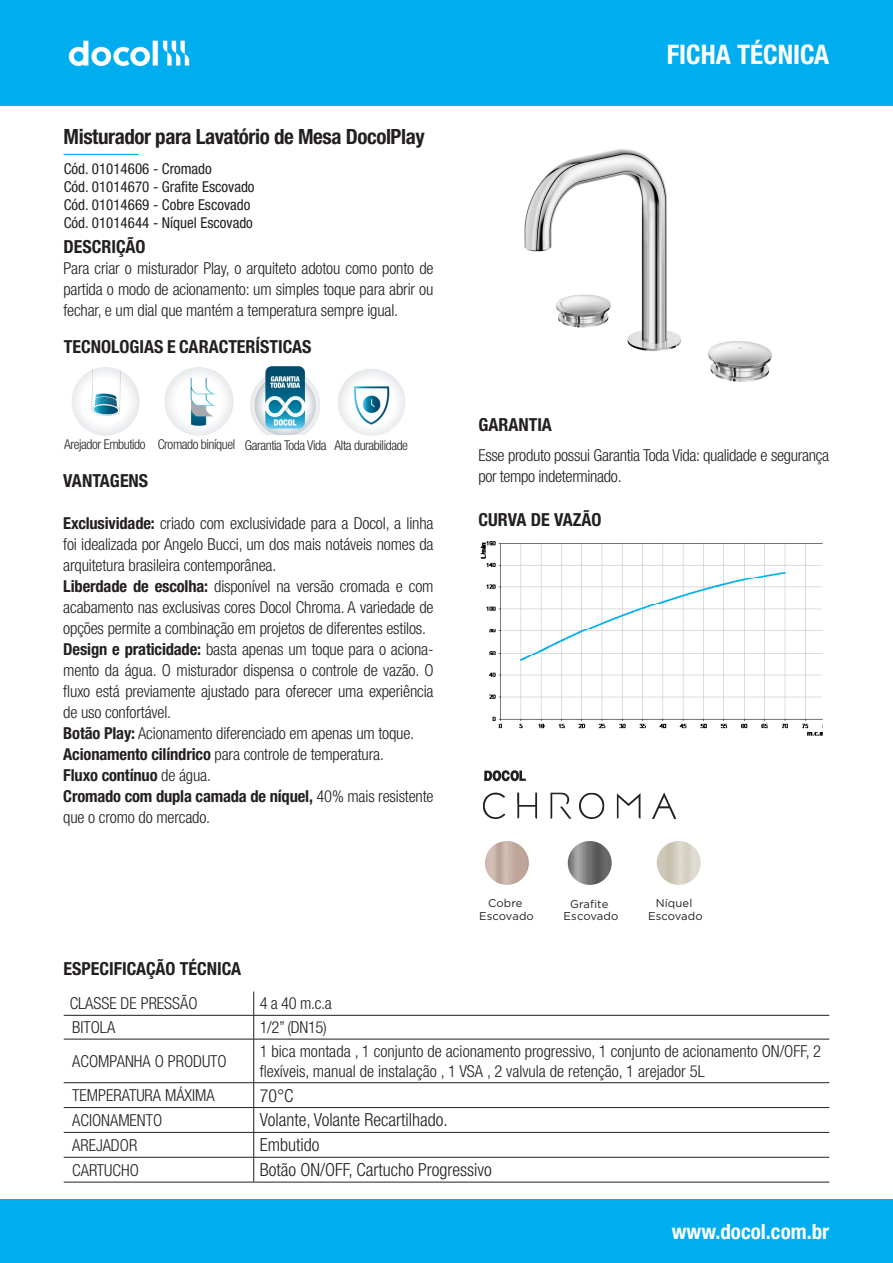
<style>
.page{position:relative;width:893px;height:1263px;background:#fff}
.page>*{position:absolute;margin:0;border:0;box-sizing:border-box;transform-origin:0 0}
.t1{font:700 condensed 27px "Helvetica Neue LT Std";color:#fff}
.t2{font:700 condensed 21px "Helvetica Neue LT Std";letter-spacing:-.02em;color:#231f20}
.t3{font:700 condensed 21px "Helvetica Neue LT Std";color:#fff}
.t4{font:700 condensed 18px "Helvetica Neue LT Std";color:#231f20}
.t5{font:300 condensed 18px "Helvetica Neue LT Std";color:#231f20}
.t6{font:300 condensed 16.5px/21px "Helvetica Neue LT Std";letter-spacing:-.01em;color:#231f20;text-align:justify}
.t7{font:700 condensed 16.5px "Helvetica Neue LT Std";letter-spacing:-.01em;color:#231f20}
.t8{font:condensed 15px "Helvetica Neue LT Std";color:#231f20}
.t9{font:300 condensed 13.5px "Helvetica Neue LT Std";letter-spacing:-.03em;color:#231f20}
.Texto_-_miolo{font:11.25px "Gotham";letter-spacing:.01em;color:#231f20}
.s1{font-weight:700}
.s2{font-weight:300}
</style>
<div class="page">
<hr style="left:64px;top:154px;width:75px;height:1px;background:#00aeef">
<hr style="left:64px;top:1015px;width:190px;height:1px;background:#231f20">
<hr style="left:254px;top:1015px;width:575px;height:1px;background:#231f20">
<svg style="left:253px;top:991px;width:1px;height:48px"></svg>
<hr style="left:64px;top:1039px;width:190px;height:1px;background:#231f20">
<hr style="left:254px;top:1039px;width:575px;height:1px;background:#231f20">
<hr style="left:253px;top:1039px;width:1px;height:43px;background:#231f20">
<hr style="left:64px;top:1082px;width:190px;height:1px;background:#231f20">
<hr style="left:254px;top:1082px;width:575px;height:1px;background:#231f20">
<hr style="left:64px;top:1107px;width:190px;height:1px;background:#231f20">
<hr style="left:254px;top:1107px;width:575px;height:1px;background:#231f20">
<hr style="left:64px;top:1132px;width:190px;height:1px;background:#231f20">
<hr style="left:254px;top:1132px;width:575px;height:1px;background:#231f20">
<hr style="left:64px;top:1157px;width:190px;height:1px;background:#231f20">
<hr style="left:254px;top:1157px;width:575px;height:1px;background:#231f20">
<svg style="left:253px;top:1083px;width:1px;height:99px"></svg>
<hr style="left:64px;top:1182px;width:190px;height:1px;background:#231f20">
<hr style="left:254px;top:1182px;width:575px;height:1px;background:#231f20">
<img style="left:480px;top:541px;width:343px;height:195px">
<img style="left:524px;top:149px;width:248px;height:233px">
<img style="left:165px;top:367px;width:69px;height:68px">
<img style="left:338px;top:369px;width:67px;height:67px">
<img style="left:251px;top:367px;width:68px;height:67px">
<img style="left:72px;top:367px;width:68px;height:68px">
<img style="left:483px;top:770px;width:193px;height:49px">
<img style="left:568px;top:841px;width:44px;height:44px;border-radius:22px">
<img style="left:485px;top:841px;width:44px;height:44px;border-radius:22px">
<img style="left:657px;top:841px;width:44px;height:44px;border-radius:22px">
<div style="left:0;top:1199px;width:893px;height:64px;background:#00aeef"></div>
<div style="left:0;top:0;width:893px;height:105px;background:#00aeef"></div>
<img style="left:68px;top:40px;width:122px;height:27px">
<p class="t2" style="left:64px;top:124px;width:363px">Misturador para Lavatório de Mesa DocolPlay</p>
<p class="t8" style="left:64px;top:160px;width:150px">Cód. 01014606 - Cromado</p>
<p class="t8" style="left:64px;top:178px;width:192px">Cód. 01014670 - Grafite Escovado</p>
<p class="t8" style="left:64px;top:196px;width:188px">Cód. 01014669 - Cobre Escovado</p>
<p class="t8" style="left:64px;top:214px;width:191px">Cód. 01014644 - Níquel Escovado</p>
<p class="t4" style="left:63px;top:235px;width:84px">DESCRIÇÃO</p>
<p class="t6" style="left:63px;top:257px;width:372px">Para criar o misturador Play, o arquiteto adotou como ponto de partida o modo de acionamento: um simples toque para abrir ou fechar, e um dial que mantém a temperatura sempre igual.</p>
<p class="t4" style="left:64px;top:336px;width:249px">TECNOLOGIAS E CARACTERÍSTICAS</p>
<p class="t9" style="left:64px;top:437px;width:83px">Arejador Embutido</p>
<p class="t9" style="left:158px;top:437px;width:79px">Cromado biníquel</p>
<p class="t9" style="left:245px;top:437px;width:83px">Garantia Toda Vida</p>
<p class="t9" style="left:335px;top:438px;width:75px">Alta durabilidade</p>
<p class="t4" style="left:63px;top:469px;width:87px">VANTAGENS</p>
<p class="t6" style="left:63px;top:512px;width:372px"><span class="s1">Exclusividade:</span> criado com exclusividade para a Docol, a linha foi idealizada por Angelo Bucci, um dos mais notáveis nomes da arquitetura brasileira contemporânea.</p>
<p class="t6" style="left:63px;top:575px;width:372px"><span class="s1">Liberdade de escolha:</span> disponível na versão cromada e com acabamento nas exclusivas cores Docol Chroma. A variedade de opções permite a combinação em projetos de diferentes estilos.</p>
<p class="t6" style="left:63px;top:638px;width:372px"><span class="s1">Design e praticidade:</span> basta apenas um toque para o aciona&shy;mento da água. O misturador dispensa o controle de vazão. O fluxo está previamente ajustado para oferecer uma experiência de uso confortável.</p>
<p class="t6" style="left:63px;top:722px;width:352px"><span class="s1">Botão Play:</span> Acionamento diferenciado em apenas um toque.</p>
<p class="t6" style="left:63px;top:743px;width:322px"><span class="s1">Acionamento cilíndrico</span> para controle de temperatura.</p>
<p class="t7" style="left:63px;top:765px;width:149px">Fluxo contínuo <span class="s2">de água.</span></p>
<p class="t6" style="left:63px;top:785px;width:372px"><span class="s1">Cromado com dupla camada de níquel,</span> 40% mais resistente que o cromo do mercado.</p>
<p class="t4" style="left:64px;top:958px;width:179px">ESPECIFICAÇÃO TÉCNICA</p>
<p class="t1" style="left:667px;top:38px;width:164px">FICHA TÉCNICA</p>
<p class="t4" style="left:478px;top:414px;width:75px">GARANTIA</p>
<p class="t6" style="left:478px;top:445px;width:352px">Esse produto possui Garantia Toda Vida: qualidade e segurança por tempo indeterminado.</p>
<p class="t4" style="left:478px;top:509px;width:125px">CURVA DE VAZÃO</p>
<p class="Texto_-_miolo" style="left:488px;top:896px;width:36px">Cobre</p>
<p class="Texto_-_miolo" style="left:479px;top:909px;width:56px">Escovado</p>
<p class="Texto_-_miolo" style="left:570px;top:896px;width:40px">Grafite</p>
<p class="Texto_-_miolo" style="left:564px;top:909px;width:56px">Escovado</p>
<p class="Texto_-_miolo" style="left:656px;top:896px;width:38px">Níquel</p>
<p class="Texto_-_miolo" style="left:648px;top:909px;width:56px">Escovado</p>
<p class="t6" style="left:70px;top:993px;width:129px">CLASSE DE PRESSÃO</p>
<p class="t6" style="left:260px;top:993px;width:74px">4 a 40 m.c.a</p>
<p class="t6" style="left:72px;top:1017px;width:45px">BITOLA</p>
<p class="t6" style="left:260px;top:1017px;width:69px">1/2” (DN15)</p>
<p class="t6" style="left:72px;top:1050px;width:156px">ACOMPANHA O PRODUTO</p>
<p class="t6" style="left:260px;top:1041px;width:563px;line-height:19.8px">1 bica montada , 1 conjunto de acionamento progressivo, 1 conjunto de acionamento ON/OFF, 2 flexíveis, manual de instalação , 1 VSA , 2 valvula de retenção, 1 arejador 5L</p>
<p class="t6" style="left:72px;top:1084px;width:144px">TEMPERATURA MÁXIMA</p>
<p class="t5" style="left:260px;top:1085px;width:35px">70°C</p>
<p class="t6" style="left:72px;top:1109px;width:92px">ACIONAMENTO</p>
<p class="t5" style="left:260px;top:1110px;width:190px">Volante, Volante Recartilhado.</p>
<p class="t6" style="left:72px;top:1134px;width:67px">AREJADOR</p>
<p class="t5" style="left:260px;top:1134px;width:61px">Embutido</p>
<p class="t6" style="left:72px;top:1159px;width:68px">CARTUCHO</p>
<p class="t5" style="left:260px;top:1159px;width:233px">Botão ON/OFF, Cartucho Progressivo</p>
<p class="t3" style="left:672px;top:1218px;width:159px">www.docol.com.br</p>
</div>
